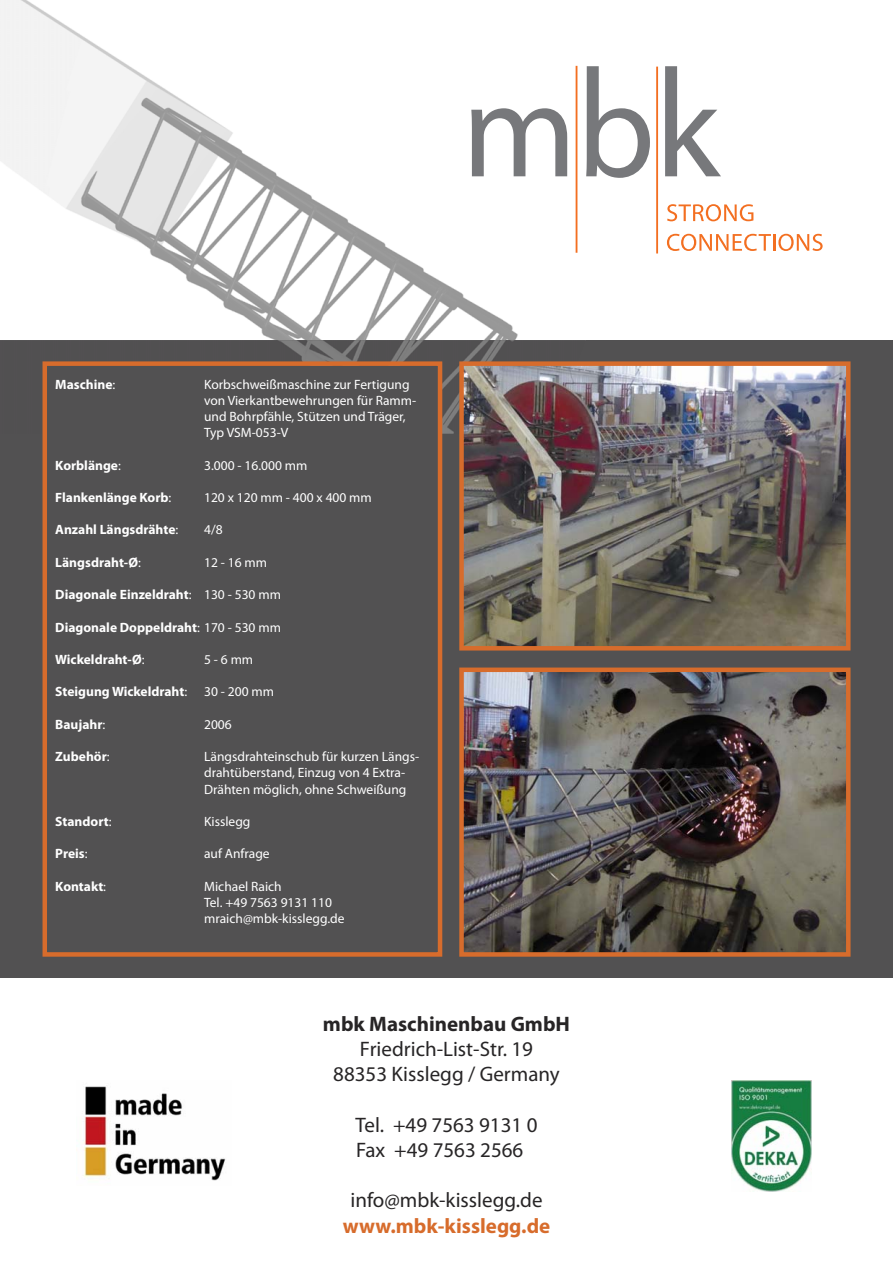
<style>
.page{position:relative;width:893px;height:1263px;background:#fff}
.page>*{position:absolute;margin:0;border:0;box-sizing:border-box;transform-origin:0 0}
.t1{font:21px/25.2px "Myriad Pro";color:#272526;text-align:center}
.t2{font:700 21px "Myriad Pro";color:#272526}
.t3{font:700 21px "Myriad Pro";color:#d76c2c}
.t4{font:13.5px/16.2px "Myriad Pro";color:#fff}
.t5{font:700 13.5px "Myriad Pro";color:#fff}
.s1{font-weight:400}
</style>
<div class="page">
<div style="left:0;top:340px;width:893px;height:638px;background:#525152"></div>
<img style="left:0;top:0;width:711px;height:340px">
<img style="left:42px;top:340px;width:472px;height:94px">
<img style="left:464px;top:366px;width:381px;height:280px">
<div style="left:459px;top:361px;width:391px;height:290px;border:4px solid #d76c2c"></div>
<div style="left:47px;top:366px;width:391px;height:586px;background:#525152"></div>
<div style="left:43px;top:361px;width:399px;height:596px;border:4px solid #d76c2c"></div>
<svg style="left:667px;top:204px;width:86px;height:17px"></svg>
<svg style="left:667px;top:234px;width:155px;height:17px"></svg>
<hr style="left:576px;top:66px;width:1px;height:187px;background:#f36f21">
<hr style="left:656px;top:67px;width:2px;height:187px;background:#f36f21">
<svg style="left:471px;top:108px;width:96px;height:68px"></svg>
<svg style="left:586px;top:66px;width:64px;height:112px"></svg>
<svg style="left:665px;top:66px;width:56px;height:110px"></svg>
<img style="left:83px;top:1086px;width:143px;height:95px">
<img style="left:732px;top:1081px;width:79px;height:110px">
<img style="left:464px;top:673px;width:381px;height:279px">
<div style="left:459px;top:668px;width:391px;height:289px;border:4px solid #d76c2c"></div>
<p class="t5" style="left:55px;top:379px;width:61px">Maschine<span class="s1">:</span></p>
<p class="t4" style="left:204px;top:377px;width:214px">Korbschweißmaschine zur Fertigung von Vierkantbewehrungen für Ramm&shy;und Bohrpfähle, Stützen und Träger,<br>Typ VSM-053-V</p>
<p class="t5" style="left:55px;top:460px;width:67px">Korblänge<span class="s1">:</span></p>
<p class="t4" style="left:204px;top:458px;width:105px">3.000 - 16.000 mm</p>
<p class="t5" style="left:55px;top:492px;width:118px">Flankenlänge Korb<span class="s1">:</span></p>
<p class="t4" style="left:204px;top:490px;width:169px">120 x 120 mm - 400 x 400 mm</p>
<p class="t5" style="left:55px;top:525px;width:125px">Anzahl Längsdrähte<span class="s1">:</span></p>
<p class="t4" style="left:204px;top:523px;width:20px">4/8</p>
<p class="t5" style="left:55px;top:557px;width:87px">Längsdraht-Ø<span class="s1">:</span></p>
<p class="t4" style="left:204px;top:555px;width:64px">12 - 16 mm</p>
<p class="t5" style="left:55px;top:590px;width:227px">Diagonale Einzeldraht<span class="s1">: 130 - 530 mm</span></p>
<p class="t5" style="left:55px;top:622px;width:227px">Diagonale Doppeldraht<span class="s1">: 170 - 530 mm</span></p>
<p class="t5" style="left:55px;top:654px;width:91px">Wickeldraht-Ø<span class="s1">:</span></p>
<p class="t4" style="left:204px;top:652px;width:51px">5 - 6 mm</p>
<p class="t5" style="left:55px;top:687px;width:133px">Steigung Wickeldraht<span class="s1">:</span></p>
<p class="t4" style="left:204px;top:685px;width:71px">30 - 200 mm</p>
<p class="t5" style="left:55px;top:719px;width:52px">Baujahr<span class="s1">:</span></p>
<p class="t4" style="left:204px;top:717px;width:29px">2006</p>
<p class="t5" style="left:55px;top:752px;width:56px">Zubehör<span class="s1">:</span></p>
<p class="t4" style="left:204px;top:750px;width:217px">Längsdrahteinschub für kurzen Längs&shy;drahtüberstand, Einzug von 4 Extra-<br>Drähten möglich, ohne Schweißung</p>
<p class="t5" style="left:55px;top:816px;width:58px">Standort<span class="s1">:</span></p>
<p class="t4" style="left:204px;top:814px;width:48px">Kisslegg</p>
<p class="t5" style="left:55px;top:849px;width:34px">Preis<span class="s1">:</span></p>
<p class="t4" style="left:204px;top:847px;width:67px">auf Anfrage</p>
<p class="t5" style="left:55px;top:881px;width:52px">Kontakt<span class="s1">:</span></p>
<p class="t4" style="left:204px;top:879px;width:142px">Michael Raich<br>Tel. +49 7563 9131 110 mraich@mbk-kisslegg.de</p>
<h1 class="t2" style="left:323px;top:1016px;width:249px">mbk Maschinenbau GmbH</h1>
<h1 class="t1" style="left:333px;top:1038px;width:228px">Friedrich-List-Str. 19<br>88353 Kisslegg / Germany</h1>
<h1 class="t1" style="left:356px;top:1114px;width:183px;text-align:left">Tel. +49 7563 9131 0<br>Fax +49 7563 2566</h1>
<h1 class="t1" style="left:350px;top:1190px;width:194px">info@mbk-kisslegg.de</h1>
<h1 class="t3" style="left:343px;top:1218px;width:209px">www.mbk-kisslegg.de</h1>
</div>
